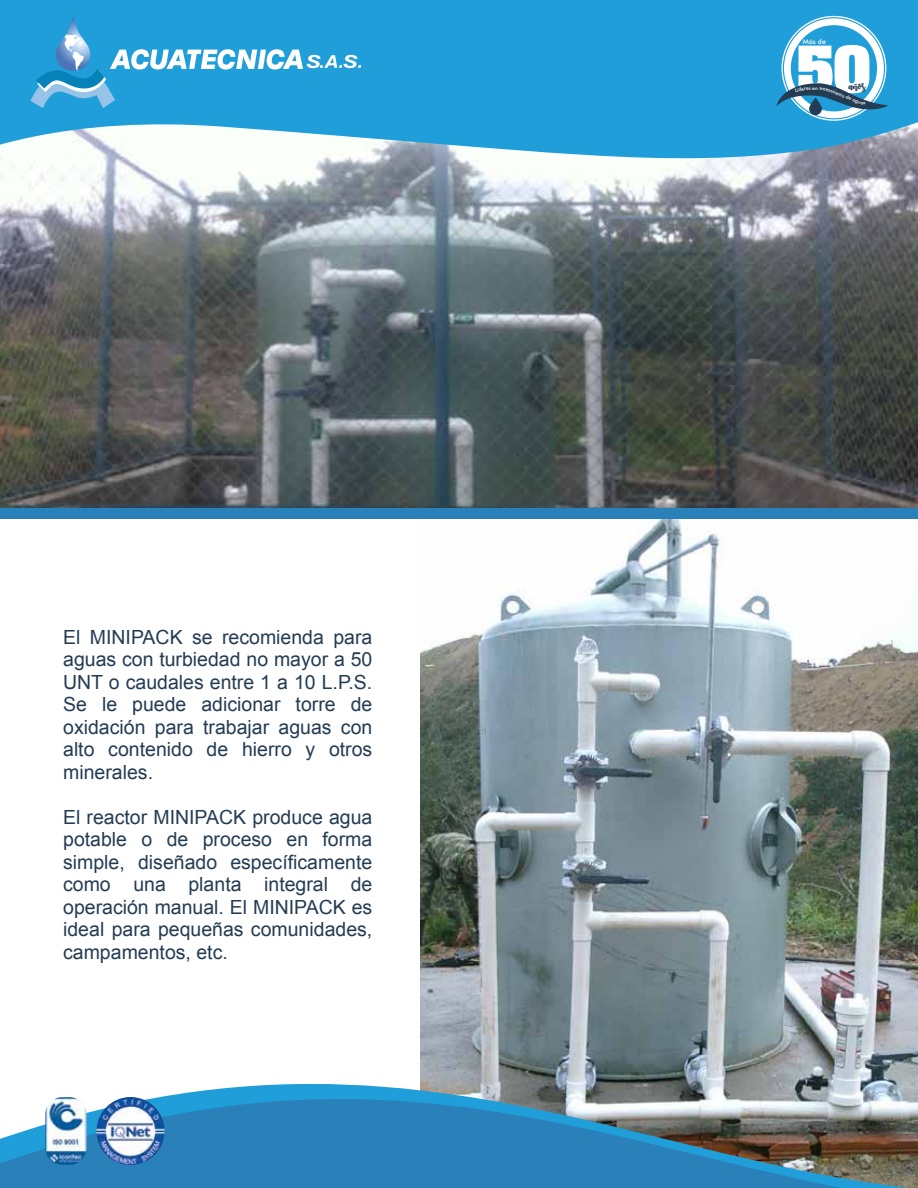
<style>
.page{position:relative;width:918px;height:1188px;background:#fff}
.page>*{position:absolute;margin:0;border:0;box-sizing:border-box;transform-origin:0 0}
.t1{font:19.5px/22.5px "Arial";color:#243c53;text-align:justify}
.t2{font:8.4px "October Twilight";color:#243c53}
.t3{font:500 7.05px "Futura BT";color:#fff}
.t4{font:500 4.95px "Futura BT";color:#fff}
</style>
<div class="page">
<img style="left:420px;top:519px;width:498px;height:252px">
<img style="left:0;top:0;width:918px;height:508px">
<svg style="left:420px;top:771px;width:498px;height:15px;background:#6b7c81"></svg>
<img style="left:0;top:786px;width:918px;height:402px">
<svg style="left:0;top:1px;width:918px;height:249px"></svg>
<img style="left:45px;top:1097px;width:41px;height:68px">
<img style="left:96px;top:1097px;width:69px;height:68px;border-radius:34px">
<svg style="left:30px;top:16px;width:331px;height:92px;background:#3aa7dc"></svg>
<div style="left:0;top:508px;width:918px;height:11px;background:#2a81ba"></div>
<svg style="left:776px;top:16px;width:113px;height:105px"></svg>
<p class="t1" style="left:63px;top:626px;width:311px">El MINIPACK se recomienda para aguas con turbiedad no mayor a 50<br>UNT o caudales entre 1 a 10 L.P.S.<br>Se le puede adicionar torre de oxidación para trabajar aguas con alto contenido de hierro y otros minerales.</p>
<p class="t1" style="left:63px;top:806px;width:311px">El reactor MINIPACK produce agua potable o de proceso en forma simple, diseñado específicamente como una planta integral de operación manual. El MINIPACK es ideal para pequeñas comunidades, campamentos, etc.</p>
<p class="t3" style="left:803px;top:37px;width:25px">Más de</p>
<p class="t2" style="left:849px;top:81px;width:18px">AÑOS</p>
<p class="t4" style="left:839px;top:90px;width:13px;rotate:23deg">nto d</p>
</div>
